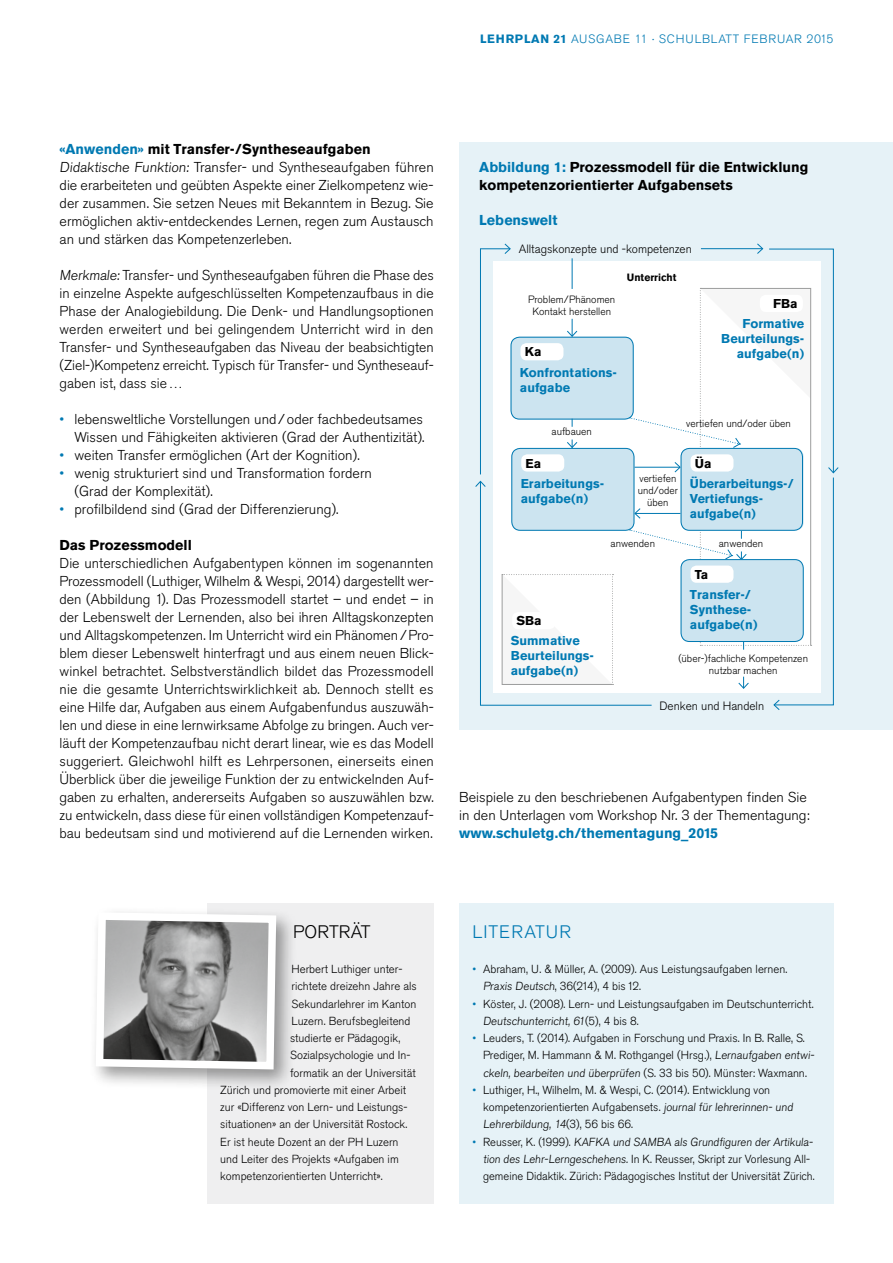
<style>
.page{position:relative;width:893px;height:1263px;background:#fff}
.page>*{position:absolute;margin:0;border:0;box-sizing:border-box;transform-origin:0 0}
.t1{font:300 18px "Akzidenz Grotesk BQ";letter-spacing:.05em;color:#0079b2}
.t2{font:300 18px "Akzidenz Grotesk BQ";letter-spacing:.005em;color:#000}
.t3{font:300 14.25px/18px "Akzidenz Grotesk BQ";color:#000}
.t4{font:700 14.25px/18px "Akzidenz Grotesk BQ";color:#000}
.t5{font:700 14.25px "Akzidenz Grotesk BQ";color:#0079b2}
.t6{font:700 12.75px/15px "Akzidenz Grotesk BQ";color:#0079b2}
.t7{font:700 12.75px "Akzidenz Grotesk BQ";color:#000}
.t8{font:300 12px "Akzidenz Grotesk BQ";color:#000}
.t9{font:300 12px "Akzidenz Grotesk BQ";letter-spacing:.05em;color:#0079b2}
.t10{font:300 11.7px/17.2px "Akzidenz Grotesk BQ";color:#000}
.t11{font:300 11.7px/17.2px "Akzidenz Grotesk BQ";color:#000;scale:.96 1}
.t12{font:300 10.5px/12px "Akzidenz Grotesk BQ";color:#000;text-align:center}
.t13{font:700 10.5px "Akzidenz Grotesk BQ";color:#000}
.s1{font-weight:700}
.s2{font-weight:700;color:#0079b2}
.s3{color:#0079b2}
</style>
<div class="page">
<div style="left:459px;top:142px;width:434px;height:588px;background:#e6f2f7"></div>
<div style="left:207px;top:903px;width:227px;height:300px;background:#ececed"></div>
<div style="left:89px;top:906px;width:209px;height:185px;background:#000;opacity:.4"></div>
<svg style="left:92px;top:908px;width:188px;height:165px"></svg>
<svg style="left:475px;top:243px;width:364px;height:467px"></svg>
<div style="left:511px;top:337px;width:123px;height:82px;border:1px solid #0079b2;border-radius:9px"></div>
<div style="left:681px;top:448px;width:122px;height:83px;border:1px solid #0079b2;border-radius:9px"></div>
<div style="left:511px;top:448px;width:123px;height:83px;border:1px solid #0079b2;border-radius:9px"></div>
<div style="left:681px;top:559px;width:123px;height:83px;border:1px solid #0079b2;border-radius:9px"></div>
<div style="left:460px;top:903px;width:374px;height:300px;background:#e6f2f7"></div>
<p class="t9" style="left:480px;top:32px;width:355px"><span class="s1">LEHRPLAN 21</span> AUSGABE 11 · SCHULBLATT FEBRUAR 2015</p>
<p class="t3" style="left:60px;top:140px;width:376px"><span class="s2">«Anwenden»</span> <span class="s1">mit Transfer-/Syntheseaufgaben </span>Didaktische Funktion: Transfer- und Syntheseaufgaben führen die erarbeiteten und geübten Aspekte einer Zielkompetenz wie&shy;der zusammen. Sie setzen Neues mit Bekanntem in Bezug. Sie ermöglichen aktiv-entdeckendes Lernen, regen zum Austausch an und stärken das Kompetenzerleben.</p>
<p class="t3" style="left:60px;top:266px;width:376px;text-align:justify">Merkmale: Transfer- und Syntheseaufgaben führen die Phase des in einzelne Aspekte aufgeschlüsselten Kompetenzaufbaus in die Phase der Analogiebildung. Die Denk- und Handlungsoptionen werden erweitert und bei gelingendem Unterricht wird in den Transfer- und Syntheseaufgaben das Niveau der beabsichtigten (Ziel-)Kompetenz erreicht. Typisch für Transfer- und Syntheseauf&shy;gaben ist, dass sie…</p>
<p class="t3" style="left:60px;top:410px;width:366px;text-align:right"><span class="s3">•</span> lebensweltliche Vorstellungen und/oder fachbedeutsames<br>Wissen und Fähigkeiten aktivieren (Grad der Authentizität).</p>
<p class="t3" style="left:60px;top:446px;width:302px"><span class="s3">•</span> weiten Transfer ermöglichen (Art der Kognition).</p>
<p class="t3" style="left:74px;top:464px;width:299px;text-indent:-15px"><span class="s3">•</span> wenig strukturiert sind und Transformation fordern (Grad der Komplexität).</p>
<p class="t3" style="left:60px;top:500px;width:281px"><span class="s3">•</span> profilbildend sind (Grad der Differenzierung).</p>
<p class="t4" style="left:60px;top:536px;width:134px">Das Prozessmodell</p>
<p class="t3" style="left:60px;top:554px;width:376px;text-align:justify">Die unterschiedlichen Aufgabentypen können im sogenannten Prozessmodell (Luthiger, Wilhelm &amp; Wespi, 2014) dargestellt wer&shy;den (Abbildung 1). Das Prozessmodell startet – und endet – in der Lebenswelt der Lernenden, also bei ihren Alltagskonzepten und Alltagskompetenzen. Im Unterricht wird ein Phänomen /Pro&shy;blem dieser Lebenswelt hinterfragt und aus einem neuen Blick&shy;winkel betrachtet. Selbstverständlich bildet das Prozessmodell nie die gesamte Unterrichtswirklichkeit ab. Dennoch stellt es eine Hilfe dar, Aufgaben aus einem Aufgabenfundus auszuwäh&shy;len und diese in eine lernwirksame Abfolge zu bringen. Auch ver&shy;läuft der Kompetenzaufbau nicht derart linear, wie es das Modell suggeriert. Gleichwohl hilft es Lehrpersonen, einerseits einen Überblick über die jeweilige Funktion der zu entwickelnden Auf&shy;gaben zu erhalten, andererseits Aufgaben so auszuwählen bzw. zu entwickeln, dass diese für einen vollständigen Kompetenzauf&shy;bau bedeutsam sind und motivierend auf die Lernenden wirken.</p>
<p class="t4" style="left:479px;top:158px;width:331px"><span class="s3">Abbildung 1:</span> Prozessmodell für die Entwicklung kompetenzorientierter Aufgabensets</p>
<p class="t5" style="left:479px;top:212px;width:80px">Lebenswelt</p>
<p class="t8" style="left:519px;top:242px;width:175px">Alltagskonzepte und -kompetenzen</p>
<p class="t12" style="left:528px;top:293px;width:89px">Problem/Phänomen<br>Kontakt herstellen</p>
<p class="t7" style="left:525px;top:345px;width:18px">Ka</p>
<p class="t6" style="left:520px;top:365px;width:99px">Konfrontations&shy;aufgabe</p>
<p class="t12" style="left:552px;top:426px;width:42px">aufbauen</p>
<p class="t13" style="left:627px;top:271px;width:51px">Unterricht</p>
<p class="t7" style="left:773px;top:296px;width:26px">FBa</p>
<p class="t6" style="left:721px;top:316px;width:85px;text-align:right">Formative<br>Beurteilungs&shy;aufgabe(n)</p>
<p class="t12" style="left:686px;top:418px;width:106px">vertiefen und/oder üben</p>
<p class="t7" style="left:525px;top:456px;width:17px">Ea</p>
<p class="t7" style="left:695px;top:456px;width:18px">Üa</p>
<p class="t12" style="left:638px;top:473px;width:41px">vertiefen und/oder üben</p>
<p class="t12" style="left:611px;top:538px;width:46px">anwenden</p>
<p class="t12" style="left:719px;top:538px;width:46px">anwenden</p>
<p class="t6" style="left:690px;top:476px;width:105px">Überarbeitungs-/<br>Vertiefungs&shy;aufgabe(n)</p>
<p class="t6" style="left:521px;top:476px;width:85px">Erarbeitungs&shy;aufgabe(n)</p>
<p class="t7" style="left:516px;top:613px;width:27px">SBa</p>
<p class="t6" style="left:511px;top:634px;width:85px">Summative<br>Beurteilungs&shy;aufgabe(n)</p>
<p class="t7" style="left:695px;top:567px;width:15px">Ta</p>
<p class="t6" style="left:690px;top:588px;width:69px">Transfer-/<br>Synthese&shy;aufgabe(n)</p>
<p class="t12" style="left:678px;top:653px;width:131px">(über-)fachliche Kompetenzen nutzbar machen</p>
<p class="t8" style="left:659px;top:699px;width:106px">Denken und Handeln</p>
<p class="t3" style="left:459px;top:788px;width:352px">Beispiele zu den beschriebenen Aufgabentypen finden Sie in den Unterlagen vom Workshop Nr. 3 der Thementagung:</p>
<p class="t5" style="left:459px;top:825px;width:261px">www.schuletg.ch/thementagung_2015</p>
<p class="t2" style="left:293px;top:921px;width:79px">PORTRÄT</p>
<p class="t10" style="left:291px;top:961px;width:112px">Herbert Luthiger unter-</p>
<p class="t10" style="left:291px;top:978px;width:127px">richtete dreizehn Jahre als</p>
<p class="t10" style="left:291px;top:995px;width:126px">Sekundarlehrer im Kanton</p>
<p class="t10" style="left:291px;top:1012px;width:120px">Luzern. Berufsbegleitend</p>
<p class="t10" style="left:290px;top:1030px;width:112px">studierte er Pädagogik,</p>
<p class="t10" style="left:290px;top:1047px;width:122px">Sozialpsychologie und In-</p>
<p class="t10" style="left:290px;top:1064px;width:127px">formatik an der Universität</p>
<p class="t10" style="left:220px;top:1081px;width:187px">Zürich und promovierte mit einer Arbeit</p>
<p class="t10" style="left:220px;top:1099px;width:189px">zur «Differenz von Lern- und Leistungs-</p>
<p class="t10" style="left:220px;top:1116px;width:189px">situationen» an der Universität Rostock.</p>
<p class="t10" style="left:220px;top:1133px;width:180px">Er ist heute Dozent an der PH Luzern</p>
<p class="t10" style="left:220px;top:1150px;width:180px">und Leiter des Projekts «Aufgaben im</p>
<p class="t10" style="left:220px;top:1168px;width:164px">kompetenzorientierten Unterricht».</p>
<p class="t1" style="left:472px;top:921px;width:100px">LITERATUR</p>
<p class="t10" style="left:483px;top:961px;width:306px;text-indent:-11px"><span class="s3">•</span> Abraham, U. &amp; Müller, A. (2009). Aus Leistungsaufgaben lernen.<br>Praxis Deutsch, 36(214), 4 bis 12.</p>
<p class="t10" style="left:483px;top:995px;width:332px;text-indent:-11px"><span class="s3">•</span> Köster, J. (2008). Lern- und Leistungsaufgaben im Deutschunterricht.<br>Deutschunterricht, 61(5), 4 bis 8.</p>
<p class="t10" style="left:483px;top:1030px;width:334px;text-indent:-11px"><span class="s3">•</span> Leuders, T. (2014). Aufgaben in Forschung und Praxis. In B. Ralle, S.<br>Prediger, M. Hammann &amp; M. Rothgangel (Hrsg.), Lernaufgaben entwi&shy;ckeln, bearbeiten und überprüfen ( S. 33 bis 50). Münster: Waxmann .</p>
<p class="t10" style="left:483px;top:1081px;width:313px;text-indent:-11px"><span class="s3">•</span> Luthiger, H., Wilhelm, M. &amp; Wespi, C. (2014). Entwicklung von kompetenzorientierten Aufgabensets. journal für lehrerinnen- und<br>Lehrerbildung, 14(3), 56 bis 66.</p>
<p class="t11" style="left:483px;top:1133px;width:347px;text-indent:-11px"><span class="s3">•</span> Reusser, K. (1999). KAFKA und SAMBA als Grundfiguren der Artikula&shy;tion des Lehr-Lerngeschehens. In K. Reusser, Skript zur Vorlesung All&shy;gemeine Didaktik. Zürich: Pädagogisches Institut der Universität Zürich.</p>
</div>
